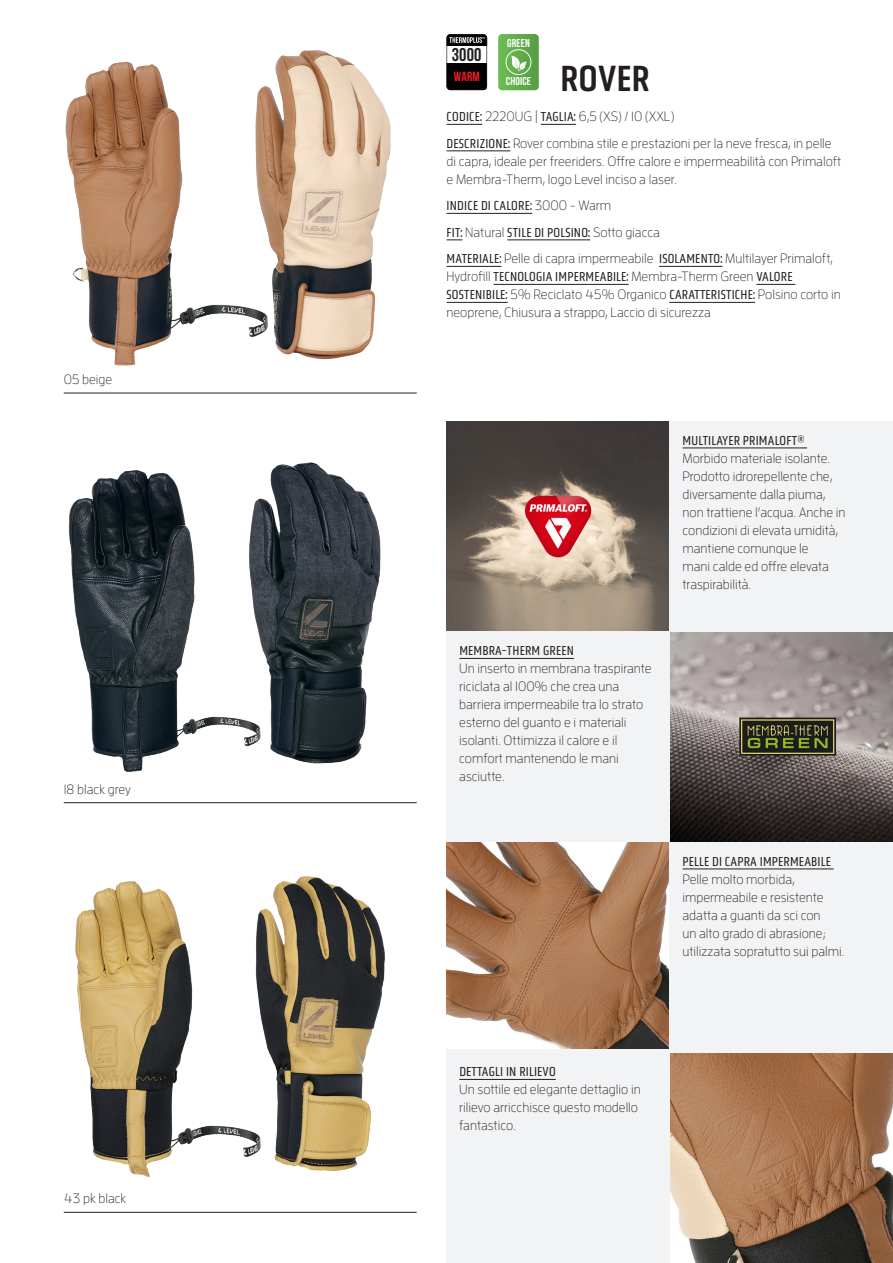
<style>
.page{position:relative;width:893px;height:1263px;background:#fff}
.page>*{position:absolute;margin:0;border:0;box-sizing:border-box;transform-origin:0 0}
.t1{font:37.5px "Obvia Condensed";letter-spacing:.015em;color:#231f20}
.t2{font:700 18.45px "Bebas Neue";color:#231f20}
.glove_tech{font:300 13.5px/18px "Enzo OT";color:#231f20}
.glove_description{font:300 13.5px/18px "Enzo OT";color:#231f20}
.glove_description-2{font:13.5px "Obvia Condensed";letter-spacing:.015em;color:#231f20}
.code{font:300 13.5px "Enzo OT";color:#231f20}
.t3{font:700 13.2px "Bebas Neue";color:#ee1d23}
.t4{font:700 11.4px "Bebas Neue";letter-spacing:.01em;color:#fff}
.s1{font-family:"Obvia Condensed";font-weight:400}
.s2{font-family:"Enzo OT";font-weight:300}
</style>
<div class="page">
<img style="left:65px;top:50px;width:326px;height:316px">
<img style="left:69px;top:462px;width:312px;height:310px">
<img style="left:75px;top:876px;width:310px;height:301px">
<svg style="left:498px;top:34px;width:41px;height:56px;background:#6fb45b"></svg>
<svg style="left:446px;top:34px;width:41px;height:56px"></svg>
<img style="left:446px;top:842px;width:224px;height:207px">
<img style="left:446px;top:421px;width:224px;height:210px">
<img style="left:670px;top:631px;width:223px;height:211px">
<img style="left:670px;top:1052px;width:223px;height:211px">
<hr style="left:64px;top:802px;width:353px;height:1px;background:#231f20">
<hr style="left:64px;top:1212px;width:353px;height:1px;background:#231f20">
<hr style="left:64px;top:393px;width:353px;height:1px;background:#231f20">
<hr style="left:447px;top:124px;width:35px;height:1px;background:#231f20">
<hr style="left:541px;top:124px;width:35px;height:1px;background:#231f20">
<hr style="left:447px;top:150px;width:63px;height:1px;background:#231f20">
<hr style="left:447px;top:213px;width:85px;height:1px;background:#231f20">
<svg style="left:447px;top:239px;width:15px;height:1px"></svg>
<hr style="left:507px;top:239px;width:83px;height:1px;background:#231f20">
<hr style="left:447px;top:266px;width:54px;height:1px;background:#231f20">
<hr style="left:659px;top:266px;width:63px;height:1px;background:#231f20">
<hr style="left:493px;top:284px;width:136px;height:1px;background:#231f20">
<hr style="left:756px;top:284px;width:39px;height:1px;background:#231f20">
<hr style="left:447px;top:302px;width:61px;height:1px;background:#231f20">
<hr style="left:669px;top:302px;width:86px;height:1px;background:#231f20">
<div style="left:446px;top:631px;width:224px;height:211px;background:#f2f3f4"></div>
<hr style="left:459px;top:658px;width:115px;height:1px;background:#231f20">
<div style="left:446px;top:1052px;width:224px;height:211px;background:#f2f3f4"></div>
<hr style="left:459px;top:1079px;width:97px;height:1px;background:#231f20">
<div style="left:670px;top:842px;width:223px;height:210px;background:#f2f3f4"></div>
<hr style="left:683px;top:868px;width:151px;height:1px;background:#231f20">
<div style="left:670px;top:421px;width:223px;height:210px;background:#f2f3f4"></div>
<hr style="left:683px;top:447px;width:124px;height:1px;background:#231f20">
<p class="code" style="left:64px;top:371px;width:50px">05 beige</p>
<p class="code" style="left:64px;top:781px;width:69px">18 black grey</p>
<p class="code" style="left:64px;top:1191px;width:64px">43 pk black</p>
<p class="t2" style="left:452px;top:45px;width:31px">3000</p>
<p class="t4" style="left:507px;top:37px;width:24px">GREEN</p>
<p class="t1" style="left:560px;top:56px;width:91px">ROVER</p>
<p class="glove_description" style="left:447px;top:107px;width:229px"><span class="s1">CODICE:</span> 2220UG | <span class="s1">TAGLIA:</span> 6,5 (XS) / 10 (XXL)</p>
<p class="glove_description" style="left:446px;top:134px;width:396px"><span class="s1">DESCRIZIONE:</span> Rover combina stile e prestazioni per la neve fresca, in pelle di capra, ideale per freeriders. Offre calore e impermeabilità con Primaloft e Membra-Therm, logo Level inciso a laser.</p>
<p class="glove_description-2" style="left:447px;top:198px;width:166px">INDICE DI CALORE: <span class="s2">3000 - Warm</span></p>
<p class="glove_description-2" style="left:447px;top:225px;width:215px">FIT: <span class="s2">Natural</span> STILE DI POLSINO: <span class="s2">Sotto giacca</span></p>
<p class="glove_description" style="left:446px;top:249px;width:396px"><span class="s1">MATERIALE:</span> Pelle di capra impermeabile <span class="s1">ISOLAMENTO:</span> Multilayer Primaloft, Hydrofill <span class="s1">TECNOLOGIA IMPERMEABILE:</span> Membra-Therm Green <span class="s1">VALORE SOSTENIBILE:</span> 5% Reciclato 45% Organico <span class="s1">CARATTERISTICHE:</span> Polsino corto in neoprene, Chiusura a strappo, Laccio di sicurezza</p>
<p class="t3" style="left:454px;top:70px;width:27px">WARM</p>
<p class="t4" style="left:506px;top:75px;width:27px">CHOICE</p>
<p class="glove_tech" style="left:459px;top:641px;width:194px"><span class="s1">MEMBRA-THERM GREEN<br></span>Un inserto in membrana traspirante riciclata al 100% che crea una barriera impermeabile tra lo strato esterno del guanto e i materiali isolanti. Ottimizza il calore e il comfort mantenendo le mani asciutte.</p>
<p class="glove_tech" style="left:682px;top:431px;width:164px"><span class="s1">MULTILAYER PRIMALOFT®<br></span>Morbido materiale isolante.<br>Prodotto idrorepellente che, diversamente dalla piuma, non trattiene l’acqua. Anche in condizioni di elevata umidità, mantiene comunque le<br>mani calde ed offre elevata traspirabilità.</p>
<p class="glove_tech" style="left:682px;top:852px;width:163px"><span class="s1">PELLE DI CAPRA IMPERMEABILE<br></span>Pelle molto morbida, impermeabile e resistente adatta a guanti da sci con<br>un alto grado di abrasione; utilizzata sopratutto sui palmi.</p>
<p class="glove_tech" style="left:459px;top:1062px;width:183px"><span class="s1">DETTAGLI IN RILIEVO<br></span>Un sottile ed elegante dettaglio in rilievo arricchisce questo modello fantastico.</p>
</div>
